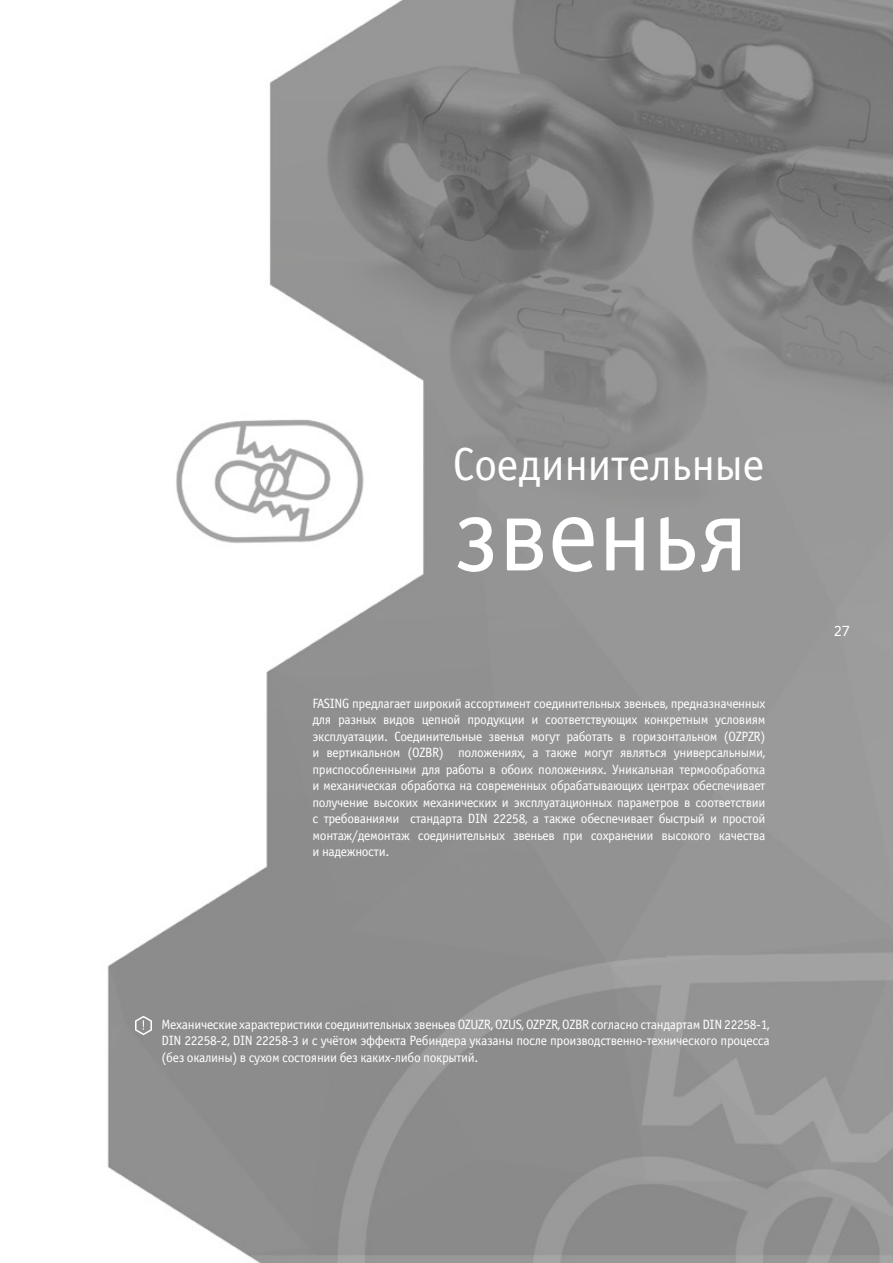
<style>
.page{position:relative;width:893px;height:1263px;background:#fff}
.page>*{position:absolute;margin:0;border:0;box-sizing:border-box;transform-origin:0 0}
.t1{font:108px "Officina Sans C";letter-spacing:-.01em;color:#fff}
.t2{font:46.5px "Officina Sans C";letter-spacing:-.01em;color:#fff}
.t3{font:15px "Anivers";color:#fff}
.t4{font:13.5px/16.5px "Officina Sans C";letter-spacing:-.025em;color:#fff;text-align:justify}
</style>
<div class="page">
<img style="left:107px;top:0;width:786px;height:1263px">
<svg style="left:135px;top:1016px;width:17px;height:19px"></svg>
<h2 class="t2" style="left:453px;top:439px;width:313px">Соединительные</h2>
<h1 class="t1" style="left:453px;top:475px;width:298px">звенья</h1>
<p class="t4" style="left:313px;top:695px;width:454px">FASING предлагает широкий ассортимент соединительных звеньев, предназначенных для разных видов цепной продукции и соответствующих конкретным условиям эксплуатации. Соединительные звенья могут работать в горизонтальном (OZPZR) и вертикальном (OZBR) положениях, а также могут являться универсальными, приспособленными для работы в обоих положениях. Уникальная термообработка и механическая обработка на современных обрабатывающих центрах обеспечивает получение высоких механических и эксплуатационных параметров в соответствии с требованиями стандарта DIN 22258, а также обеспечивает быстрый и простой монтаж/демонтаж соединительных звеньев при сохранении высокого качества и надежности.</p>
<p class="t4" style="left:162px;top:1016px;width:610px">Механические характеристики соединительных звеньев OZUZR, OZUS, OZPZR, OZBR согласно стандартам DIN 22258-1, DIN 22258-2, DIN 22258-3 и с учётом эффекта Ребиндера указаны после производственно-технического процесса (без окалины) в сухом состоянии без каких-либо покрытий.</p>
<p class="t3" style="left:834px;top:622px;width:18px">27</p>
</div>
